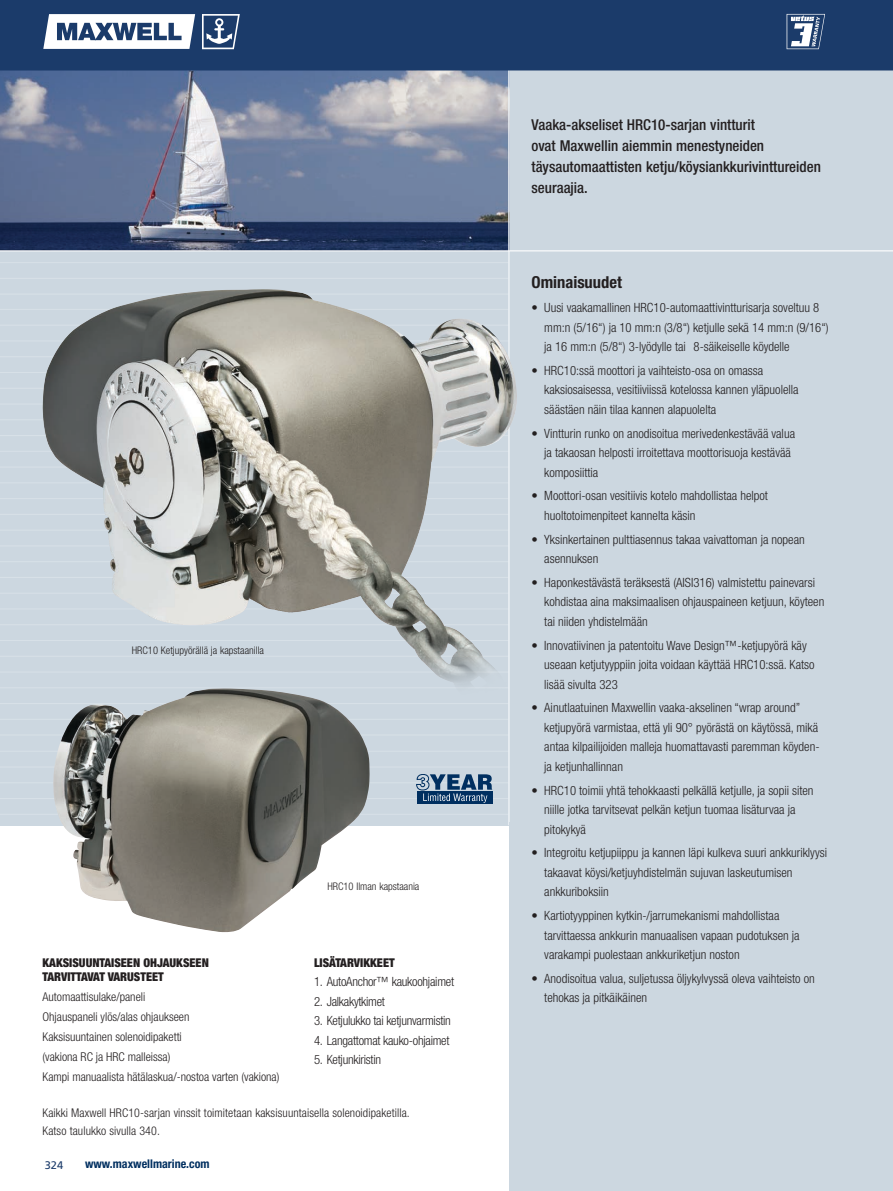
<style>
.page{position:relative;width:893px;height:1191px;background:#fff}
.page>*{position:absolute;margin:0;border:0;box-sizing:border-box;transform-origin:0 0}
.t1{font:700 condensed 16.5px "Helvetica Neue LT Std";color:#231f20}
.t2{font:500 condensed 15px/21px "Helvetica Neue LT Std";color:#231f20}
.t3{font:300 condensed 12.75px/19.5px "Helvetica Neue LT Std";color:#231f20}
.t4{font:300 condensed 12.75px "Helvetica Neue LT Std";letter-spacing:-.02em;color:#231f20}
.t5{font:300 condensed 12.15px/20px "Helvetica Neue LT Std";color:#231f20}
.t6{font:900 condensed 12.15px/14.2px "Helvetica Neue LT Std";color:#231f20}
.t7{font:300 condensed 12px/18px "Helvetica Neue LT Std";letter-spacing:.01em;color:#231f20}
.t8{font:700 condensed 12px "Helvetica Neue LT Std";color:#002f60}
.t9{font:10.95px "Frutiger LT Std";color:#1b3b6a}
.t10{font:300 condensed 10.5px "Helvetica Neue LT Std";color:#231f20}
</style>
<div class="page">
<div style="left:0;top:168px;width:893px;height:657px;background:#ccd7e0"></div>
<hr style="left:0;top:309px;width:509px;height:1px;background:#d7e0e7">
<hr style="left:0;top:325px;width:509px;height:1px;background:#d7e0e7">
<hr style="left:0;top:340px;width:509px;height:1px;background:#d7e0e7">
<hr style="left:0;top:356px;width:509px;height:1px;background:#d7e0e7">
<hr style="left:0;top:372px;width:509px;height:1px;background:#d7e0e7">
<hr style="left:0;top:388px;width:509px;height:1px;background:#d7e0e7">
<hr style="left:0;top:403px;width:509px;height:1px;background:#d7e0e7">
<hr style="left:0;top:419px;width:509px;height:1px;background:#d7e0e7">
<hr style="left:0;top:435px;width:509px;height:1px;background:#d7e0e7">
<hr style="left:0;top:451px;width:509px;height:1px;background:#d7e0e7">
<hr style="left:0;top:466px;width:509px;height:1px;background:#d7e0e7">
<hr style="left:0;top:482px;width:509px;height:1px;background:#d7e0e7">
<hr style="left:0;top:498px;width:509px;height:1px;background:#d7e0e7">
<hr style="left:0;top:514px;width:509px;height:1px;background:#d7e0e7">
<hr style="left:0;top:529px;width:509px;height:2px;background:#d7e0e7">
<hr style="left:0;top:545px;width:509px;height:1px;background:#d7e0e7">
<hr style="left:0;top:561px;width:509px;height:1px;background:#d7e0e7">
<hr style="left:0;top:577px;width:509px;height:1px;background:#d7e0e7">
<hr style="left:0;top:592px;width:509px;height:2px;background:#d7e0e7">
<hr style="left:0;top:608px;width:509px;height:1px;background:#d7e0e7">
<hr style="left:0;top:624px;width:509px;height:1px;background:#d7e0e7">
<hr style="left:0;top:640px;width:509px;height:1px;background:#d7e0e7">
<hr style="left:0;top:655px;width:509px;height:2px;background:#d7e0e7">
<hr style="left:0;top:671px;width:509px;height:1px;background:#d7e0e7">
<hr style="left:0;top:687px;width:509px;height:1px;background:#d7e0e7">
<hr style="left:0;top:703px;width:509px;height:1px;background:#d7e0e7">
<hr style="left:0;top:718px;width:509px;height:2px;background:#d7e0e7">
<hr style="left:0;top:734px;width:509px;height:1px;background:#d7e0e7">
<hr style="left:0;top:750px;width:509px;height:2px;background:#d7e0e7">
<hr style="left:0;top:766px;width:509px;height:1px;background:#d7e0e7">
<hr style="left:0;top:782px;width:509px;height:1px;background:#d7e0e7">
<hr style="left:0;top:798px;width:509px;height:1px;background:#d7e0e7">
<hr style="left:0;top:813px;width:509px;height:2px;background:#d7e0e7">
<hr style="left:0;top:262px;width:509px;height:1px;background:#d7e0e7">
<hr style="left:0;top:278px;width:509px;height:1px;background:#d7e0e7">
<hr style="left:0;top:293px;width:509px;height:2px;background:#d7e0e7">
<div style="left:0;top:48px;width:893px;height:203px;background:#ccd7e0"></div>
<img style="left:0;top:70px;width:508px;height:180px">
<hr style="left:508px;top:68px;width:2px;height:757px;background:#ecf1f5">
<hr style="left:0;top:250px;width:893px;height:1px;background:#fff">
<div style="left:417px;top:791px;width:76px;height:12px;background:#002f60"></div>
<svg style="left:416px;top:774px;width:76px;height:29px"></svg>
<img style="left:43px;top:289px;width:474px;height:396px">
<img style="left:52px;top:688px;width:318px;height:245px">
<div style="left:509px;top:822px;width:384px;height:369px;background:#ccd7e0"></div>
<div style="left:0;top:0;width:893px;height:70px;background:#1b3b6a"></div>
<svg style="left:43px;top:14px;width:152px;height:35px"></svg>
<svg style="left:202px;top:14px;width:38px;height:35px"></svg>
<svg style="left:786px;top:13px;width:39px;height:37px"></svg>
<p class="t10" style="left:132px;top:644px;width:134px">HRC10 Ketjupyörällä ja kapstaanilla</p>
<p class="t6" style="left:43px;top:955px;width:168px">KAKSISUUNTAISEEN OHJAUKSEEN<br>TARVITTAVAT VARUSTEET</p>
<p class="t5" style="left:43px;top:986px;width:238px">Automaattisulake/paneli<br>Ohjauspaneli ylös/alas ohjaukseen<br>Kaksisuuntainen solenoidipaketti<br>(vakiona RC ja HRC malleissa)<br>Kampi manuaalista hätälaskua/-nostoa varten (vakiona)</p>
<p class="t10" style="left:327px;top:880px;width:94px">HRC10 Ilman kapstaania</p>
<p class="t6" style="left:314px;top:955px;width:82px">LISÄTARVIKKEET</p>
<p class="t4" style="left:314px;top:974px;width:142px">1. AutoAnchor™ kaukoohjaimet</p>
<p class="t4" style="left:314px;top:994px;width:73px">2. Jalkakytkimet</p>
<p class="t4" style="left:314px;top:1013px;width:138px">3. Ketjulukko tai ketjunvarmistin</p>
<p class="t4" style="left:314px;top:1033px;width:137px">4. Langattomat kauko-ohjaimet</p>
<p class="t4" style="left:314px;top:1052px;width:69px">5. Ketjunkiristin</p>
<p class="t7" style="left:43px;top:1103px;width:369px">Kaikki Maxwell HRC10-sarjan vinssit toimitetaan kaksisuuntaisella solenoidipaketilla.<br>Katso taulukko sivulla 340.</p>
<p class="t9" style="left:45px;top:1158px;width:20px">324</p>
<p class="t8" style="left:85px;top:1156px;width:126px">www.maxwellmarine.com</p>
<p class="t2" style="left:531px;top:114px;width:291px">Vaaka-akseliset HRC10-sarjan vintturit<br>ovat Maxwellin aiemmin menestyneiden täysautomaattisten ketju/köysiankkurivinttureiden seuraajia.</p>
<p class="t1" style="left:531px;top:272px;width:92px">Ominaisuudet</p>
<p class="t3" style="left:544px;top:298px;width:286px;text-indent:-13px">• Uusi vaakamallinen HRC10-automaattivintturisarja soveltuu 8 mm:n (5/16“) ja 10 mm:n (3/8“) ketjulle sekä 14 mm:n (9/16“) ja 16 mm:n (5/8“) 3-lyödylle tai 8-säikeiselle köydelle</p>
<p class="t3" style="left:544px;top:360px;width:256px;text-indent:-13px">• HRC10:ssä moottori ja vaihteisto-osa on omassa kaksiosaisessa, vesitiiviissä kotelossa kannen yläpuolella säästäen näin tilaa kannen alapuolelta</p>
<p class="t3" style="left:544px;top:423px;width:252px;text-indent:-13px">• Vintturin runko on anodisoitua merivedenkestävää valua ja takaosan helposti irroitettava moottorisuoja kestävää komposiittia</p>
<p class="t3" style="left:544px;top:486px;width:225px;text-indent:-13px">• Moottori-osan vesitiivis kotelo mahdollistaa helpot huoltotoimenpiteet kannelta käsin</p>
<p class="t3" style="left:544px;top:529px;width:262px;text-indent:-13px">• Yksinkertainen pulttiasennus takaa vaivattoman ja nopean asennuksen</p>
<p class="t3" style="left:544px;top:572px;width:282px;text-indent:-13px">• Haponkestävästä teräksestä (AISI316) valmistettu painevarsi kohdistaa aina maksimaalisen ohjauspaineen ketjuun, köyteen tai niiden yhdistelmään</p>
<p class="t3" style="left:544px;top:635px;width:272px;text-indent:-13px">• Innovatiivinen ja patentoitu Wave Design™-ketjupyörä käy useaan ketjutyyppiin joita voidaan käyttää HRC10:ssä. Katso lisää sivulta 323</p>
<p class="t3" style="left:544px;top:698px;width:277px;text-indent:-13px">• Ainutlaatuinen Maxwellin vaaka-akselinen “wrap around” ketjupyörä varmistaa, että yli 90° pyörästä on käytössä, mikä antaa kilpailijoiden malleja huomattavasti paremman köyden&shy;ja ketjunhallinnan</p>
<p class="t3" style="left:544px;top:780px;width:271px;text-indent:-13px">• HRC10 toimii yhtä tehokkaasti pelkällä ketjulle, ja sopii siten niille jotka tarvitsevat pelkän ketjun tuomaa lisäturvaa ja pitokykyä</p>
<p class="t3" style="left:544px;top:843px;width:284px;text-indent:-13px">• Integroitu ketjupiippu ja kannen läpi kulkeva suuri ankkuriklyysi takaavat köysi/ketjuyhdistelmän sujuvan laskeutumisen ankkuriboksiin</p>
<p class="t3" style="left:544px;top:905px;width:257px;text-indent:-13px">• Kartiotyyppinen kytkin-/jarrumekanismi mahdollistaa tarvittaessa ankkurin manuaalisen vapaan pudotuksen ja varakampi puolestaan ankkuriketjun noston</p>
<p class="t3" style="left:544px;top:968px;width:272px;text-indent:-13px">• Anodisoitua valua, suljetussa öljykylvyssä oleva vaihteisto on tehokas ja pitkäikäinen</p>
</div>
